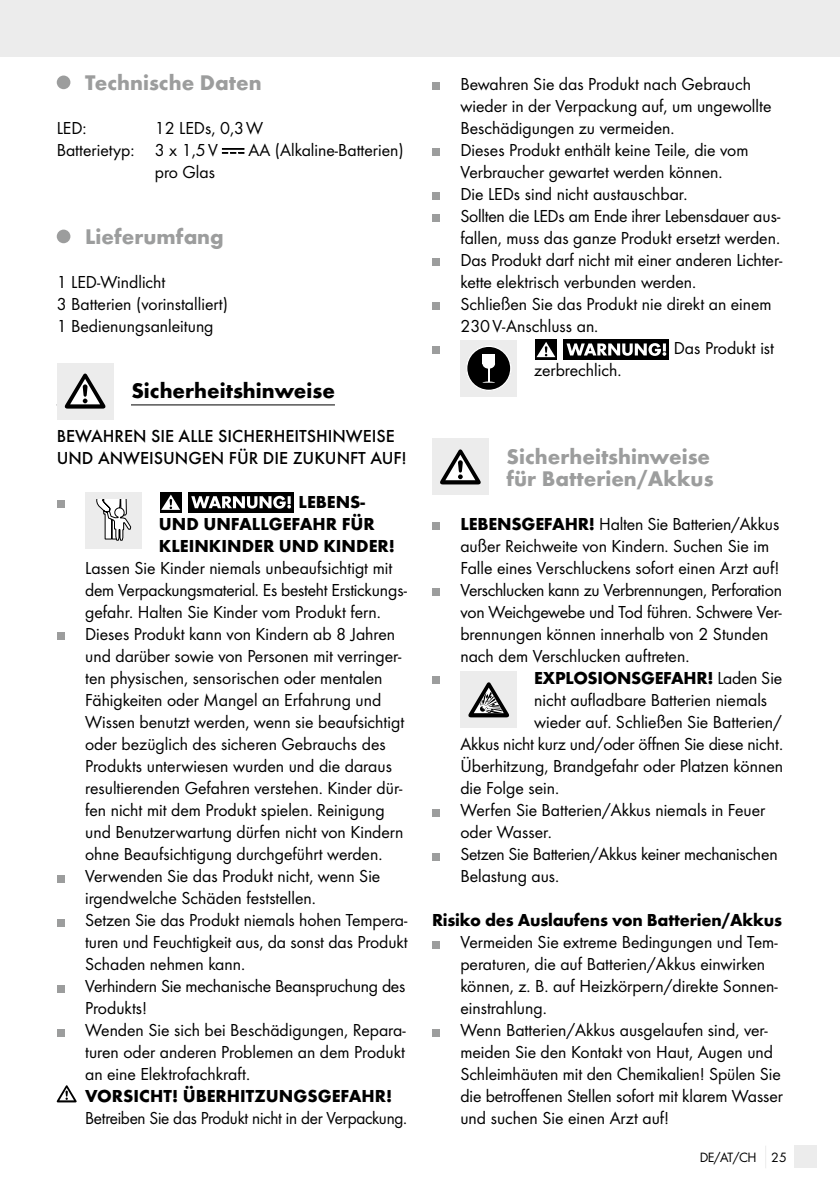
<style>
.page{position:relative;width:840px;height:1191px;background:#fff}
.page>*{position:absolute;margin:0;border:0;box-sizing:border-box;transform-origin:0 0}
.t1{font:700 22px/22px "Futura";color:#9c9d9d}
.t2{font:700 22px "Futura";color:#000}
.t3{font:18px/22px "Futura Boo";color:#000}
.t4{font:700 18px/22px "Futura";color:#000}
.t5{font:500 18px/22px "Futura";color:#000}
.t6{font:14px "Futura Boo";letter-spacing:-.03em;color:#000}
.s1{font-family:"Futura";font-weight:700}
.s2{font-family:"Futura Boo";font-weight:400}
</style>
<div class="page">
<div style="left:0;top:0;width:839px;height:57px;background:#ececec"></div>
<div style="left:794px;top:1145px;width:22px;height:23px;background:#ececec"></div>
<hr style="left:57px;top:404px;width:278px;height:1px;background:#000">
<div style="left:57px;top:76px;width:13px;height:13px;background:#9c9d9d;border-radius:50%"></div>
<svg style="left:222px;top:149px;width:22px;height:5px"></svg>
<div style="left:57px;top:230px;width:13px;height:13px;background:#9c9d9d;border-radius:50%"></div>
<div style="left:113px;top:363px;width:18px;height:56px;background:#fff"></div>
<div style="left:57px;top:363px;width:56px;height:56px;background:#ececec"></div>
<svg style="left:65px;top:373px;width:40px;height:35px"></svg>
<div style="left:57px;top:500px;width:7px;height:8px;background:#9c9d9d"></div>
<div style="left:85px;top:492px;width:57px;height:56px;background:#ececec"></div>
<svg style="left:96px;top:500px;width:35px;height:41px"></svg>
<div style="left:188px;top:492px;width:106px;height:20px;background:#000"></div>
<div style="left:160px;top:492px;width:21px;height:20px;background:#000"></div>
<svg style="left:161px;top:494px;width:19px;height:16px"></svg>
<svg style="left:191px;top:496px;width:100px;height:12px"></svg>
<div style="left:57px;top:632px;width:7px;height:8px;background:#9c9d9d"></div>
<div style="left:57px;top:874px;width:7px;height:8px;background:#9c9d9d"></div>
<div style="left:57px;top:918px;width:7px;height:8px;background:#9c9d9d"></div>
<div style="left:57px;top:984px;width:7px;height:8px;background:#9c9d9d"></div>
<div style="left:57px;top:1028px;width:7px;height:8px;background:#9c9d9d"></div>
<svg style="left:57px;top:1085px;width:20px;height:17px"></svg>
<div style="left:432px;top:82px;width:7px;height:8px;background:#9c9d9d"></div>
<div style="left:432px;top:148px;width:7px;height:8px;background:#9c9d9d"></div>
<div style="left:432px;top:192px;width:7px;height:8px;background:#9c9d9d"></div>
<div style="left:432px;top:214px;width:7px;height:8px;background:#9c9d9d"></div>
<div style="left:432px;top:258px;width:7px;height:8px;background:#9c9d9d"></div>
<div style="left:432px;top:302px;width:7px;height:8px;background:#9c9d9d"></div>
<div style="left:432px;top:346px;width:7px;height:8px;background:#9c9d9d"></div>
<div style="left:460px;top:340px;width:57px;height:57px;background:#ececec"></div>
<div style="left:466px;top:346px;width:44px;height:44px;background:#000;border-radius:50%"></div>
<div style="left:466px;top:346px;width:45px;height:45px;border:1px solid #fff;border-radius:50%"></div>
<div style="left:482px;top:354px;width:13px;height:9px;background:#fff"></div>
<div style="left:482px;top:359px;width:13px;height:10px;background:#fff;border-radius:50%"></div>
<svg style="left:482px;top:368px;width:13px;height:15px"></svg>
<div style="left:563px;top:339px;width:106px;height:21px;background:#000"></div>
<svg style="left:535px;top:339px;width:21px;height:21px"></svg>
<svg style="left:536px;top:342px;width:19px;height:15px"></svg>
<svg style="left:566px;top:343px;width:100px;height:13px"></svg>
<div style="left:432px;top:438px;width:56px;height:57px;background:#ececec"></div>
<svg style="left:440px;top:449px;width:40px;height:35px"></svg>
<div style="left:432px;top:522px;width:7px;height:8px;background:#9c9d9d"></div>
<div style="left:432px;top:588px;width:7px;height:8px;background:#9c9d9d"></div>
<div style="left:432px;top:676px;width:7px;height:8px;background:#9c9d9d"></div>
<div style="left:460px;top:671px;width:57px;height:57px;background:#ececec"></div>
<svg style="left:468px;top:682px;width:40px;height:35px"></svg>
<div style="left:432px;top:808px;width:7px;height:8px;background:#9c9d9d"></div>
<div style="left:432px;top:852px;width:7px;height:8px;background:#9c9d9d"></div>
<div style="left:432px;top:940px;width:7px;height:8px;background:#9c9d9d"></div>
<div style="left:432px;top:1028px;width:7px;height:8px;background:#9c9d9d"></div>
<p class="t1" style="left:85px;top:71px;width:178px">Technische Daten</p>
<p class="t3" style="left:57px;top:117px;width:31px">LED:</p>
<p class="t3" style="left:57px;top:117px;width:208px;text-indent:98px">12 LEDs, 0,3W<br>Batterietyp: 3 x 1,5V</p>
<p class="t3" style="left:248px;top:139px;width:157px">AA (Alkaline-Batterien)</p>
<p class="t3" style="left:155px;top:161px;width:62px">pro Glas</p>
<p class="t1" style="left:85px;top:225px;width:140px">Lieferumfang</p>
<p class="t3" style="left:57px;top:271px;width:173px">1 LED-Windlicht<br>3 Batterien (vorinstalliert)<br>1 Bedienungsanleitung</p>
<p class="t2" style="left:131px;top:377px;width:205px">Sicherheitshinweise</p>
<p class="t5" style="left:57px;top:425px;width:351px">BEWAHREN SIE ALLE SICHERHEITSHINWEISE<br>UND ANWEISUNGEN FÜR DIE ZUKUNFT AUF!</p>
<p class="t4" style="left:159px;top:491px;width:237px;text-indent:139px">LEBENS-<br>UND UNFALLGEFAHR FÜR<br>KLEINKINDER UND KINDER!</p>
<p class="t3" style="left:85px;top:557px;width:324px">Lassen Sie Kinder niemals unbeaufsichtigt mit dem Verpackungsmaterial. Es besteht Erstickungs&shy;gefahr. Halten Sie Kinder vom Produkt fern.<br>Dieses Produkt kann von Kindern ab 8 Jahren und darüber sowie von Personen mit verringer&shy;ten physischen, sensorischen oder mentalen Fähigkeiten oder Mangel an Erfahrung und Wissen benutzt werden, wenn sie beaufsichtigt oder bezüglich des sicheren Gebrauchs des Produkts unterwiesen wurden und die daraus resultierenden Gefahren verstehen. Kinder dür&shy;fen nicht mit dem Produkt spielen. Reinigung und Benutzerwartung dürfen nicht von Kindern ohne Beaufsichtigung durchgeführt werden.<br>Verwenden Sie das Produkt nicht, wenn Sie irgendwelche Schäden feststellen.<br>Setzen Sie das Produkt niemals hohen Tempera&shy;turen und Feuchtigkeit aus, da sonst das Produkt Schaden nehmen kann.<br>Verhindern Sie mechanische Beanspruchung des Produkts!<br>Wenden Sie sich bei Beschädigungen, Repara&shy;turen oder anderen Problemen an dem Produkt an eine Elektrofachkraft.</p>
<p class="t4" style="left:85px;top:1085px;width:308px">VORSICHT! ÜBERHITZUNGSGEFAHR!</p>
<p class="t3" style="left:85px;top:1107px;width:323px">Betreiben Sie das Produkt nicht in der Verpackung.</p>
<p class="t3" style="left:460px;top:73px;width:292px">Bewahren Sie das Produkt nach Gebrauch</p>
<p class="t3" style="left:460px;top:95px;width:312px">wieder in der Verpackung auf, um ungewollte</p>
<p class="t3" style="left:460px;top:117px;width:216px">Beschädigungen zu vermeiden.</p>
<p class="t3" style="left:460px;top:139px;width:289px">Dieses Produkt enthält keine Teile, die vom</p>
<p class="t3" style="left:460px;top:161px;width:263px">Verbraucher gewartet werden können.</p>
<p class="t3" style="left:460px;top:183px;width:228px">Die LEDs sind nicht austauschbar.</p>
<p class="t3" style="left:460px;top:205px;width:321px">Sollten die LEDs am Ende ihrer Lebensdauer aus-</p>
<p class="t3" style="left:460px;top:227px;width:321px">fallen, muss das ganze Produkt ersetzt werden.</p>
<p class="t3" style="left:460px;top:249px;width:323px">Das Produkt darf nicht mit einer anderen Lichter-</p>
<p class="t3" style="left:460px;top:271px;width:237px">kette elektrisch verbunden werden.</p>
<p class="t3" style="left:460px;top:293px;width:313px">Schließen Sie das Produkt nie direkt an einem</p>
<p class="t3" style="left:460px;top:315px;width:139px">230V-Anschluss an.</p>
<p class="t3" style="left:673px;top:337px;width:102px">Das Produkt ist</p>
<p class="t3" style="left:534px;top:359px;width:89px">zerbrechlich.</p>
<p class="t1" style="left:506px;top:445px;width:208px">Sicherheitshinweise für Batterien/Akkus</p>
<p class="t3" style="left:460px;top:513px;width:323px"><span class="s1">LEBENSGEFAHR!</span> Halten Sie Batterien/Akkus außer Reichweite von Kindern. Suchen Sie im Falle eines Verschluckens sofort einen Arzt auf!<br>Verschlucken kann zu Verbrennungen, Perforation von Weichgewebe und Tod führen. Schwere Ver&shy;brennungen können innerhalb von 2 Stunden nach dem Verschlucken auftreten.</p>
<p class="t4" style="left:534px;top:667px;width:249px">EXPLOSIONSGEFAHR! <span class="s2">Laden Sie</span></p>
<p class="t3" style="left:534px;top:689px;width:234px">nicht aufladbare Batterien niemals</p>
<p class="t3" style="left:534px;top:711px;width:249px">wieder auf. Schließen Sie Batterien/</p>
<p class="t3" style="left:460px;top:733px;width:324px">Akkus nicht kurz und/oder öffnen Sie diese nicht.</p>
<p class="t3" style="left:460px;top:755px;width:324px">Überhitzung, Brandgefahr oder Platzen können</p>
<p class="t3" style="left:460px;top:777px;width:100px">die Folge sein.</p>
<p class="t3" style="left:460px;top:799px;width:306px">Werfen Sie Batterien/Akkus niemals in Feuer</p>
<p class="t3" style="left:460px;top:821px;width:93px">oder Wasser.</p>
<p class="t3" style="left:460px;top:843px;width:319px">Setzen Sie Batterien/Akkus keiner mechanischen</p>
<p class="t3" style="left:460px;top:865px;width:100px">Belastung aus.</p>
<p class="t4" style="left:432px;top:909px;width:351px">Risiko des Auslaufens von Batterien/Akkus</p>
<p class="t3" style="left:460px;top:931px;width:324px">Vermeiden Sie extreme Bedingungen und Tem&shy;peraturen, die auf Batterien/Akkus einwirken können, z. B. auf Heizkörpern/direkte Sonnen&shy;einstrahlung.<br>Wenn Batterien/Akkus ausgelaufen sind, ver&shy;meiden Sie den Kontakt von Haut, Augen und Schleimhäuten mit den Chemikalien! Spülen Sie die betroffenen Stellen sofort mit klarem Wasser und suchen Sie einen Arzt auf!</p>
<p class="t6" style="left:699px;top:1149px;width:88px">DE/AT/CH 25</p>
</div>
